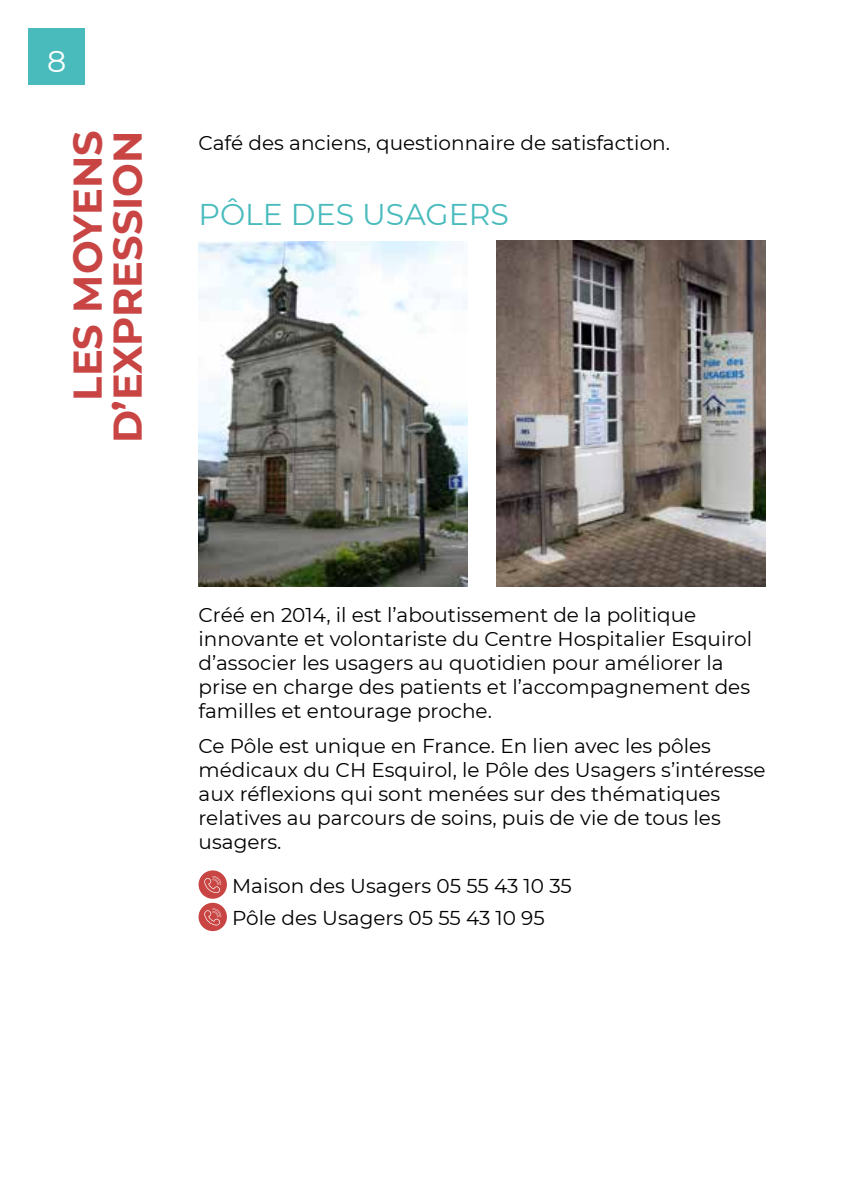
<style>
.page{position:relative;width:851px;height:1191px;background:#fff}
.page>*{position:absolute;margin:0;border:0;box-sizing:border-box;transform-origin:0 0}
.t1{font:700 40px/40px "Montserrat";color:#c84544;text-align:right}
.t2{font:30px "Montserrat";color:#4abbbd}
.t3{font:30px "Montserrat";color:#fff}
.t4{font:20px/24px "Montserrat";color:#000}
</style>
<div class="page">
<img style="left:496px;top:240px;width:269px;height:346px">
<img style="left:198px;top:241px;width:270px;height:345px">
<div style="left:198px;top:870px;width:29px;height:28px;background:#c84544;border-radius:50%"></div>
<svg style="left:204px;top:876px;width:17px;height:17px"></svg>
<svg style="left:198px;top:902px;width:29px;height:29px"></svg>
<svg style="left:204px;top:908px;width:17px;height:17px"></svg>
<div style="left:28px;top:28px;width:57px;height:57px;background:#4abbbd"></div>
<h2 class="t3" style="left:47px;top:45px;width:21px">8</h2>
<h1 class="t1" style="left:68px;top:443px;width:314px;rotate:-90deg">LES MOYENS<br>D’EXPRESSION</h1>
<p class="t4" style="left:198px;top:131px;width:473px">Café des anciens, questionnaire de satisfaction.</p>
<h2 class="t2" style="left:198px;top:199px;width:312px">PÔLE DES USAGERS</h2>
<p class="t4" style="left:198px;top:603px;width:555px">Créé en 2014, il est l’aboutissement de la politique innovante et volontariste du Centre Hospitalier Esquirol d’associer les usagers au quotidien pour améliorer la prise en charge des patients et l’accompagnement des familles et entourage proche.</p>
<p class="t4" style="left:198px;top:734px;width:568px">Ce Pôle est unique en France. En lien avec les pôles médicaux du CH Esquirol, le Pôle des Usagers s’intéresse aux réflexions qui sont menées sur des thématiques relatives au parcours de soins, puis de vie de tous les usagers.</p>
<p class="t4" style="left:232px;top:870px;width:341px;line-height:32.4px">Maison des Usagers 05 55 43 10 35<br>Pôle des Usagers 05 55 43 10 95</p>
</div>
